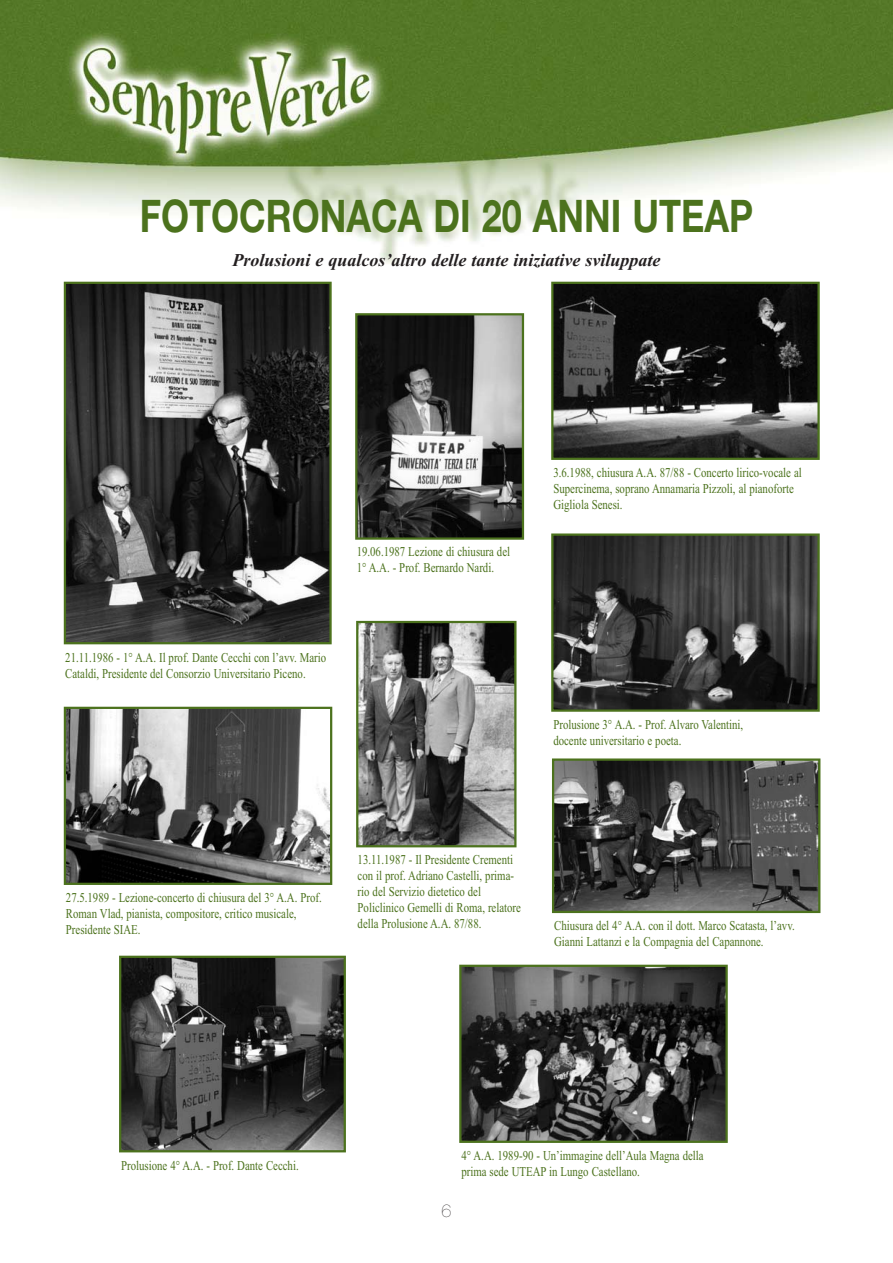
<style>
.page{position:relative;width:893px;height:1263px;background:#fff}
.page>*{position:absolute;margin:0;border:0;box-sizing:border-box;transform-origin:0 0}
.t1{font:700 45px "Helvetica Neue";color:#4c721d;scale:.8 1}
.t2{font:italic 700 18px "Times New Roman";color:#231f20}
.t3{font:200 18px "Helvetica Neue";color:#231f20}
.t4{font:13.5px/16.2px "Times New Roman";color:#4c721d;scale:.8 1}
</style>
<div class="page">
<img style="left:0;top:0;width:893px;height:1153px">
<img style="left:67px;top:285px;width:262px;height:356px">
<div style="left:64px;top:282px;width:268px;height:362px;border:2px solid #4c721d"></div>
<img style="left:358px;top:316px;width:163px;height:221px">
<div style="left:355px;top:313px;width:169px;height:227px;border:2px solid #4c721d"></div>
<img style="left:554px;top:285px;width:263px;height:172px">
<div style="left:551px;top:282px;width:269px;height:178px;border:2px solid #4c721d"></div>
<img style="left:554px;top:536px;width:263px;height:173px">
<div style="left:551px;top:533px;width:269px;height:179px;border:2px solid #4c721d"></div>
<img style="left:67px;top:710px;width:262px;height:172px">
<div style="left:64px;top:707px;width:268px;height:178px;border:2px solid #4c721d"></div>
<img style="left:555px;top:761px;width:262px;height:149px">
<div style="left:552px;top:758px;width:268px;height:155px;border:2px solid #4c721d"></div>
<img style="left:462px;top:968px;width:263px;height:172px">
<div style="left:459px;top:965px;width:269px;height:178px;border:2px solid #4c721d"></div>
<img style="left:122px;top:959px;width:221px;height:190px">
<div style="left:119px;top:956px;width:227px;height:196px;border:2px solid #4c721d"></div>
<img style="left:359px;top:624px;width:154px;height:220px">
<div style="left:356px;top:621px;width:160px;height:226px;border:2px solid #4c721d"></div>
<h1 class="t1" style="left:140px;top:200px;width:768px">FOTOCRONACA DI 20 ANNI UTEAP</h1>
<h2 class="t2" style="left:233px;top:254px;width:429px">Prolusioni e qualcos’altro delle tante iniziative sviluppate</h2>
<p class="t4" style="left:357px;top:544px;width:193px">19.06.1987 Lezione di chiusura del<br>1° A.A. - Prof. Bernardo Nardi.</p>
<p class="t4" style="left:65px;top:651px;width:328px">21.11.1986 - 1° A.A. Il prof. Dante Cecchi con l’avv. Mario<br>Cataldi, Presidente del Consorzio Universitario Piceno.</p>
<p class="t4" style="left:553px;top:466px;width:312px">3.6.1988, chiusura A.A. 87/88 - Concerto lirico-vocale al<br>Supercinema, soprano Annamaria Pizzoli, al pianoforte<br>Gigliola Senesi.</p>
<p class="t4" style="left:553px;top:717px;width:239px">Prolusione 3° A.A. - Prof. Alvaro Valentini, docente universitario e poeta.</p>
<p class="t4" style="left:66px;top:891px;width:321px">27.5.1989 - Lezione-concerto di chiusura del 3° A.A. Prof.<br>Roman Vlad, pianista, compositore, critico musicale,<br>Presidente SIAE.</p>
<p class="t4" style="left:358px;top:852px;width:206px">13.11.1987 - Il Presidente Crementi con il prof. Adriano Castelli, prima&shy;rio del Servizio dietetico del Policlinico Gemelli di Roma, relatore della Prolusione A.A. 87/88.</p>
<p class="t4" style="left:554px;top:919px;width:302px">Chiusura del 4° A.A. con il dott. Marco Scatasta, l’avv.<br>Gianni Lattanzi e la Compagnia del Capannone.</p>
<p class="t4" style="left:121px;top:1158px;width:223px">Prolusione 4° A.A. - Prof. Dante Cecchi.</p>
<h2 class="t3" style="left:441px;top:1204px;width:12px">6</h2>
<p class="t4" style="left:461px;top:1148px;width:304px">4° A.A. 1989-90 - Un’immagine dell’Aula Magna della prima sede UTEAP in Lungo Castellano.</p>
</div>
